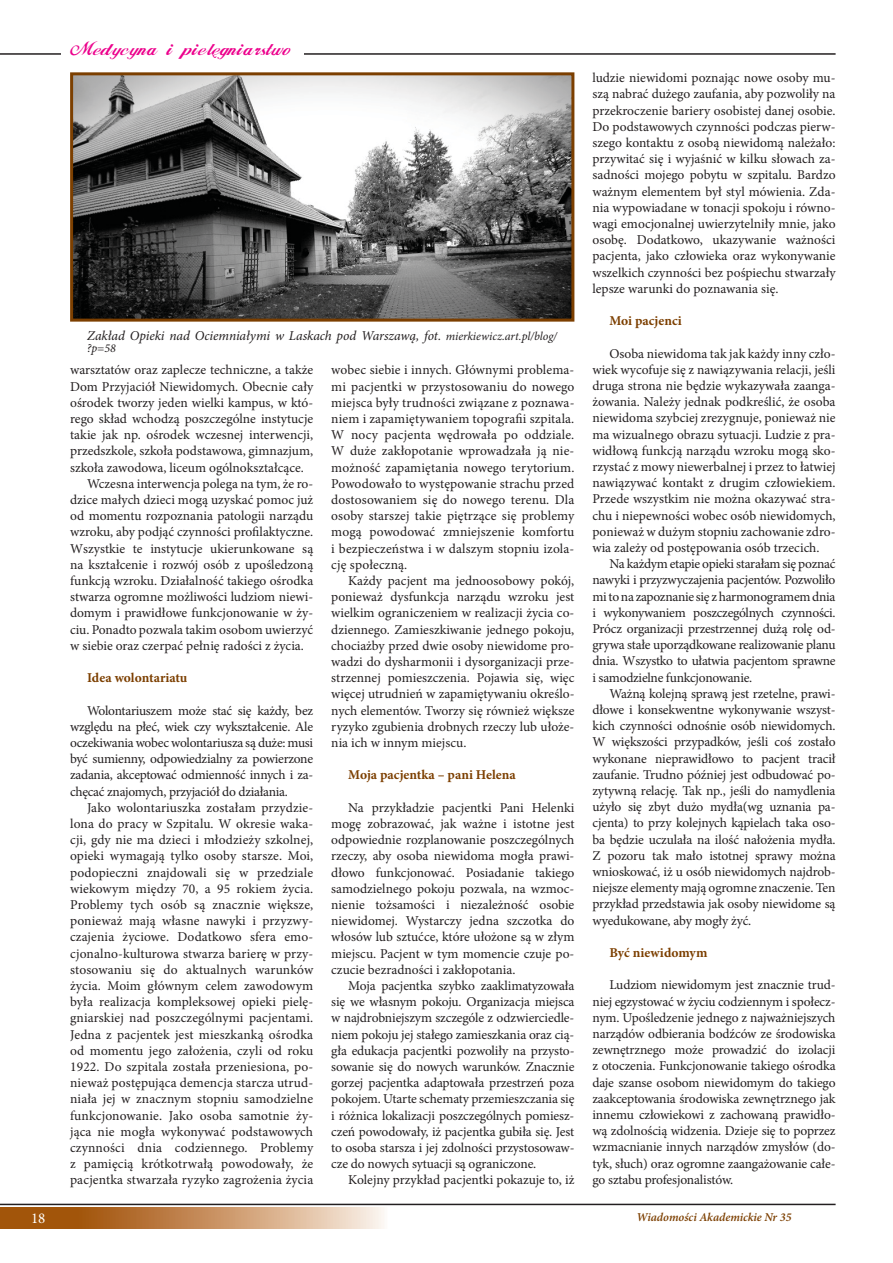
<style>
.page{position:relative;width:893px;height:1263px;background:#fff}
.page>*{position:absolute;margin:0;border:0;box-sizing:border-box;transform-origin:0 0}
.t1{font:18px "FL Starogrecki 1";color:#ec008c}
.t2{font:15px "Minion Pro";color:#fff}
.t3{font:13.5px/16.2px "Minion Pro";color:#231f20;text-align:justify}
.t4{font:italic 13.5px "Minion Pro";letter-spacing:-.005em;color:#231f20}
.t5{font:700 13.5px "Minion Pro";color:#7c3f00}
.t6{font:italic 600 12px "Minion Pro";color:#7c3f00}
.t7{font:italic 12px "Minion Pro";color:#231f20}
.s1{font-size:12px}
</style>
<div class="page">
<svg style="left:11px;top:1208px;width:373px;height:21px;background:#c69160"></svg>
<hr style="left:0;top:1204px;width:835px;height:1px;background:#231f20">
<hr style="left:0;top:53px;width:835px;height:2px;background:#231f20">
<div style="left:0;top:1208px;width:11px;height:21px;background:#a2550a"></div>
<div style="left:62px;top:44px;width:242px;height:20px;background:#fff"></div>
<img style="left:74px;top:76px;width:496px;height:242px">
<div style="left:70px;top:72px;width:504px;height:250px;border:3px solid #7c3f00"></div>
<h1 class="t1" style="left:70px;top:44px;width:221px">Medycyna i pielêgniarstwo</h1>
<p class="t4" style="left:87px;top:330px;width:472px">Zakład Opieki nad Ociemniałymi w Laskach pod Warszawą, fot. <span class="s1">mierkiewicz.art.pl/blog/</span></p>
<p class="t7" style="left:87px;top:343px;width:30px">?p=58</p>
<p class="t3" style="left:70px;top:363px;width:245px">warsztatów oraz zaplecze techniczne, a także</p>
<p class="t3" style="left:70px;top:379px;width:245px">Dom Przyjaciół Niewidomych. Obecnie cały</p>
<p class="t3" style="left:70px;top:395px;width:245px">ośrodek tworzy jeden wielki kampus, w któ-</p>
<p class="t3" style="left:70px;top:412px;width:245px">rego skład wchodzą poszczególne instytucje</p>
<p class="t3" style="left:70px;top:428px;width:245px">takie jak np. ośrodek wczesnej interwencji,</p>
<p class="t3" style="left:70px;top:444px;width:245px">przedszkole, szkoła podstawowa, gimnazjum,</p>
<p class="t3" style="left:70px;top:460px;width:235px">szkoła zawodowa, liceum ogólnokształcące.</p>
<p class="t3" style="left:87px;top:476px;width:228px">Wczesna interwencja polega na tym, że ro-</p>
<p class="t3" style="left:70px;top:493px;width:245px">dzice małych dzieci mogą uzyskać pomoc już</p>
<p class="t3" style="left:70px;top:509px;width:245px">od momentu rozpoznania patologii narządu</p>
<p class="t3" style="left:70px;top:525px;width:245px">wzroku, aby podjąć czynności profilaktyczne.</p>
<p class="t3" style="left:70px;top:541px;width:245px">Wszystkie te instytucje ukierunkowane są</p>
<p class="t3" style="left:70px;top:557px;width:245px">na kształcenie i rozwój osób z upośledzoną</p>
<p class="t3" style="left:70px;top:574px;width:245px">funkcją wzroku. Działalność takiego ośrodka</p>
<p class="t3" style="left:70px;top:590px;width:245px">stwarza ogromne możliwości ludziom niewi-</p>
<p class="t3" style="left:70px;top:606px;width:245px">domym i prawidłowe funkcjonowanie w ży-</p>
<p class="t3" style="left:70px;top:622px;width:245px">ciu. Ponadto pozwala takim osobom uwierzyć</p>
<p class="t3" style="left:70px;top:638px;width:235px">w siebie oraz czerpać pełnię radości z życia.</p>
<p class="t5" style="left:87px;top:673px;width:102px">Idea wolontariatu</p>
<p class="t3" style="left:70px;top:703px;width:245px;text-indent:17px">Wolontariuszem może stać się każdy, bez względu na płeć, wiek czy wykształcenie. Ale oczekiwania wobec wolontariusza są duże: musi być sumienny, odpowiedzialny za powierzone zadania, akceptować odmienność innych i za&shy;chęcać znajomych, przyjaciół do działania.</p>
<p class="t3" style="left:70px;top:800px;width:245px;text-indent:17px">Jako wolontariuszka zostałam przydzie&shy;lona do pracy w Szpitalu. W okresie waka&shy;cji, gdy nie ma dzieci i młodzieży szkolnej, opieki wymagają tylko osoby starsze. Moi, podopieczni znajdowali się w przedziale wiekowym między 70, a 95 rokiem życia.<br>Problemy tych osób są znacznie większe, ponieważ mają własne nawyki i przyzwy&shy;czajenia życiowe. Dodatkowo sfera emo&shy;cjonalno-kulturowa stwarza barierę w przy&shy;stosowaniu się do aktualnych warunków życia. Moim głównym celem zawodowym była realizacja kompleksowej opieki pielę&shy;gniarskiej nad poszczególnymi pacjentami.<br>Jedna z pacjentek jest mieszkanką ośrodka od momentu jego założenia, czyli od roku 1922. Do szpitala została przeniesiona, po&shy;nieważ postępująca demencja starcza utrud&shy;niała jej w znacznym stopniu samodzielne funkcjonowanie. Jako osoba samotnie ży&shy;jąca nie mogła wykonywać podstawowych czynności dnia codziennego. Problemy z pamięcią krótkotrwałą powodowały, że pacjentka stwarzała ryzyko zagrożenia życia</p>
<p class="t3" style="left:331px;top:363px;width:245px">wobec siebie i innych. Głównymi problema&shy;mi pacjentki w przystosowaniu do nowego miejsca były trudności związane z poznawa&shy;niem i zapamiętywaniem topografii szpitala.<br>W nocy pacjenta wędrowała po oddziale.<br>W duże zakłopotanie wprowadzała ją nie&shy;możność zapamiętania nowego terytorium.<br>Powodowało to występowanie strachu przed dostosowaniem się do nowego terenu. Dla osoby starszej takie piętrzące się problemy mogą powodować zmniejszenie komfortu i bezpieczeństwa i w dalszym stopniu izola&shy;cję społeczną.</p>
<p class="t3" style="left:331px;top:574px;width:245px;text-indent:17px">Każdy pacjent ma jednoosobowy pokój, ponieważ dysfunkcja narządu wzroku jest wielkim ograniczeniem w realizacji życia co&shy;dziennego. Zamieszkiwanie jednego pokoju, chociażby przed dwie osoby niewidome pro&shy;wadzi do dysharmonii i dysorganizacji prze&shy;strzennej pomieszczenia. Pojawia się, więc więcej utrudnień w zapamiętywaniu określo&shy;nych elementów. Tworzy się również większe ryzyko zgubienia drobnych rzeczy lub ułoże&shy;nia ich w innym miejscu.</p>
<p class="t5" style="left:348px;top:770px;width:169px">Moja pacjentka – pani Helena</p>
<p class="t3" style="left:331px;top:800px;width:245px;text-indent:17px">Na przykładzie pacjentki Pani Helenki mogę zobrazować, jak ważne i istotne jest odpowiednie rozplanowanie poszczególnych rzeczy, aby osoba niewidoma mogła prawi&shy;dłowo funkcjonować. Posiadanie takiego samodzielnego pokoju pozwala, na wzmoc&shy;nienie tożsamości i niezależność osobie niewidomej. Wystarczy jedna szczotka do włosów lub sztućce, które ułożone są w złym miejscu. Pacjent w tym momencie czuje po&shy;czucie bezradności i zakłopotania.</p>
<p class="t3" style="left:331px;top:979px;width:245px;text-indent:17px">Moja pacjentka szybko zaaklimatyzowała się we własnym pokoju. Organizacja miejsca w najdrobniejszym szczególe z odzwierciedle&shy;niem pokoju jej stałego zamieszkania oraz cią&shy;gła edukacja pacjentki pozwoliły na przysto&shy;sowanie się do nowych warunków. Znacznie gorzej pacjentka adaptowała przestrzeń poza pokojem. Utarte schematy przemieszczania się i różnica lokalizacji poszczególnych pomiesz&shy;czeń powodowały, iż pacjentka gubiła się. Jest to osoba starsza i jej zdolności przystosowaw&shy;cze do nowych sytuacji są ograniczone.</p>
<p class="t3" style="left:348px;top:1173px;width:228px">Kolejny przykład pacjentki pokazuje to, iż</p>
<p class="t3" style="left:592px;top:71px;width:245px">ludzie niewidomi poznając nowe osoby mu&shy;szą nabrać dużego zaufania, aby pozwoliły na przekroczenie bariery osobistej danej osobie.<br>Do podstawowych czynności podczas pierw&shy;szego kontaktu z osobą niewidomą należało: przywitać się i wyjaśnić w kilku słowach za&shy;sadności mojego pobytu w szpitalu. Bardzo ważnym elementem był styl mówienia. Zda&shy;nia wypowiadane w tonacji spokoju i równo&shy;wagi emocjonalnej uwierzytelniły mnie, jako osobę. Dodatkowo, ukazywanie ważności pacjenta, jako człowieka oraz wykonywanie wszelkich czynności bez pośpiechu stwarzały lepsze warunki do poznawania się.</p>
<p class="t5" style="left:609px;top:316px;width:74px">Moi pacjenci</p>
<p class="t3" style="left:592px;top:346px;width:245px;text-indent:17px">Osoba niewidoma tak jak każdy inny czło&shy;wiek wycofuje się z nawiązywania relacji, jeśli druga strona nie będzie wykazywała zaanga&shy;żowania. Należy jednak podkreślić, że osoba niewidoma szybciej zrezygnuje, ponieważ nie ma wizualnego obrazu sytuacji. Ludzie z pra&shy;widłową funkcją narządu wzroku mogą sko&shy;rzystać z mowy niewerbalnej i przez to łatwiej nawiązywać kontakt z drugim człowiekiem.<br>Przede wszystkim nie można okazywać stra&shy;chu i niepewności wobec osób niewidomych, ponieważ w dużym stopniu zachowanie zdro&shy;wia zależy od postępowania osób trzecich.</p>
<p class="t3" style="left:592px;top:557px;width:245px;text-indent:17px">Na każdym etapie opieki starałam się poznać nawyki i przyzwyczajenia pacjentów. Pozwoliło mi to na zapoznanie się z harmonogramem dnia i wykonywaniem poszczególnych czynności.<br>Prócz organizacji przestrzennej dużą rolę od&shy;grywa stałe uporządkowane realizowanie planu dnia. Wszystko to ułatwia pacjentom sprawne i samodzielne funkcjonowanie.</p>
<p class="t3" style="left:592px;top:686px;width:245px;text-indent:17px">Ważną kolejną sprawą jest rzetelne, prawi&shy;dłowe i konsekwentne wykonywanie wszyst&shy;kich czynności odnośnie osób niewidomych.<br>W większości przypadków, jeśli coś zostało wykonane nieprawidłowo to pacjent tracił zaufanie. Trudno później jest odbudować po&shy;zytywną relację. Tak np., jeśli do namydlenia użyło się zbyt dużo mydła(wg uznania pa&shy;cjenta) to przy kolejnych kąpielach taka oso&shy;ba będzie uczulała na ilość nałożenia mydła.<br>Z pozoru tak mało istotnej sprawy można wnioskować, iż u osób niewidomych najdrob&shy;niejsze elementy mają ogromne znaczenie. Ten przykład przedstawia jak osoby niewidome są wyedukowane, aby mogły żyć.</p>
<p class="t5" style="left:609px;top:947px;width:99px">Być niewidomym</p>
<p class="t3" style="left:592px;top:978px;width:245px;text-indent:17px">Ludziom niewidomym jest znacznie trud&shy;niej egzystować w życiu codziennym i społecz&shy;nym. Upośledzenie jednego z najważniejszych narządów odbierania bodźców ze środowiska zewnętrznego może prowadzić do izolacji z otoczenia. Funkcjonowanie takiego ośrodka daje szanse osobom niewidomym do takiego zaakceptowania środowiska zewnętrznego jak innemu człowiekowi z zachowaną prawidło&shy;wą zdolnością widzenia. Dzieje się to poprzez wzmacnianie innych narządów zmysłów (do&shy;tyk, słuch) oraz ogromne zaangażowanie całe&shy;go sztabu profesjonalistów.</p>
<p class="t2" style="left:31px;top:1212px;width:16px">18</p>
<p class="t6" style="left:636px;top:1209px;width:157px">Wiadomości Akademickie Nr 35</p>
</div>
